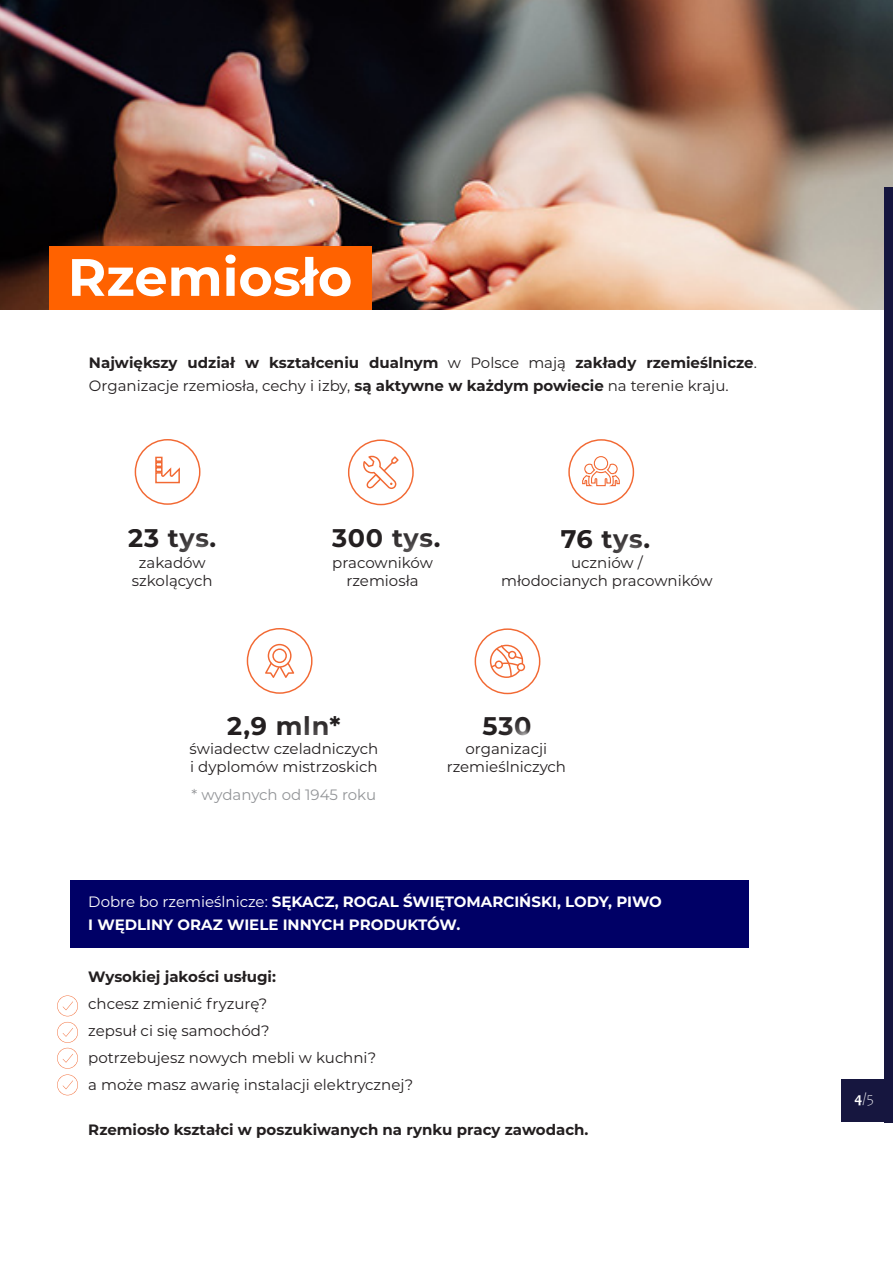
<style>
.page{position:relative;width:893px;height:1263px;background:#fff}
.page>*{position:absolute;margin:0;border:0;box-sizing:border-box;transform-origin:0 0}
.t1{font:700 52.5px "Montserrat";color:#fff}
.t2{font:700 25.5px "Montserrat";letter-spacing:.025em;color:#231f20}
.t3{font:15px/18px "Montserrat";color:#231f20;text-align:center}
.t4{font:700 15px/22.5px "Montserrat";color:#231f20}
.t5{font:700 15px/22.5px "Montserrat";color:#fff}
.t6{font:15px "Montserrat";letter-spacing:-.005em;color:#939598}
.t7{font:300 15px "Candara";color:#fff}
.s1{font-weight:400}
.s2{font-weight:700}
</style>
<div class="page">
<img style="left:0;top:0;width:893px;height:309px">
<div style="left:50px;top:246px;width:322px;height:63px;background:#ff6200"></div>
<svg style="left:135px;top:439px;width:65px;height:66px"></svg>
<svg style="left:348px;top:439px;width:66px;height:66px"></svg>
<svg style="left:568px;top:439px;width:66px;height:66px"></svg>
<svg style="left:247px;top:628px;width:66px;height:66px"></svg>
<svg style="left:475px;top:628px;width:65px;height:66px"></svg>
<div style="left:70px;top:880px;width:678px;height:68px;background:#006"></div>
<svg style="left:57px;top:995px;width:21px;height:21px"></svg>
<svg style="left:57px;top:1022px;width:21px;height:73px"></svg>
<div style="left:884px;top:187px;width:9px;height:935px;background:#16163f"></div>
<div style="left:841px;top:1080px;width:43px;height:42px;background:#16163f"></div>
<p class="t1" style="left:68px;top:239px;width:286px">Rzemiosło</p>
<p class="t4" style="left:89px;top:351px;width:669px">Największy udział w kształceniu dualnym <span class="s1">w Polsce mają</span> zakłady rzemieślnicze<span class="s1">.<br>Organizacje rzemiosła, cechy i izby,</span> są aktywne w każdym powiecie <span class="s1">na terenie kraju.</span></p>
<h2 class="t2" style="left:332px;top:520px;width:110px">300 tys.</h2>
<h2 class="t2" style="left:128px;top:520px;width:90px">23 tys.</h2>
<h2 class="t2" style="left:561px;top:521px;width:91px">76 tys.</h2>
<p class="t3" style="left:139px;top:553px;width:68px">zakadów</p>
<p class="t3" style="left:132px;top:571px;width:82px">szkolących</p>
<p class="t3" style="left:332px;top:553px;width:102px">pracowników</p>
<p class="t3" style="left:346px;top:571px;width:74px">rzemiosła</p>
<p class="t3" style="left:501px;top:553px;width:213px">uczniów /<br>młodocianych pracowników</p>
<h2 class="t2" style="left:227px;top:708px;width:115px">2,9 mln*</h2>
<h2 class="t2" style="left:483px;top:707px;width:50px">530</h2>
<p class="t3" style="left:190px;top:739px;width:190px">świadectw czeladniczych</p>
<p class="t3" style="left:190px;top:757px;width:189px">i dyplomów mistrzoskich</p>
<p class="t6" style="left:192px;top:784px;width:186px">* wydanych od 1945 roku</p>
<p class="t3" style="left:466px;top:739px;width:83px">organizacji</p>
<p class="t3" style="left:447px;top:757px;width:121px">rzemieślniczych</p>
<p class="t5" style="left:88px;top:890px;width:575px"><span class="s1">Dobre bo rzemieślnicze:</span> SĘKACZ, ROGAL ŚWIĘTOMARCIŃSKI, LODY, PIWO<br>I WĘDLINY ORAZ WIELE INNYCH PRODUKTÓW.</p>
<p class="t4" style="left:88px;top:965px;width:189px">Wysokiej jakości usługi:</p>
<p class="t3" style="left:88px;top:994px;width:180px">chcesz zmienić fryzurę?</p>
<p class="t3" style="left:88px;top:1021px;width:183px">zepsuł ci się samochód?</p>
<p class="t3" style="left:88px;top:1048px;width:289px">potrzebujesz nowych mebli w kuchni?</p>
<p class="t3" style="left:88px;top:1075px;width:326px">a może masz awarię instalacji elektrycznej?</p>
<p class="t4" style="left:88px;top:1118px;width:502px">Rzemiosło kształci w poszukiwanych na rynku pracy zawodach.</p>
<p class="t7" style="left:854px;top:1090px;width:21px"><span class="s2">4</span>/5</p>
</div>
